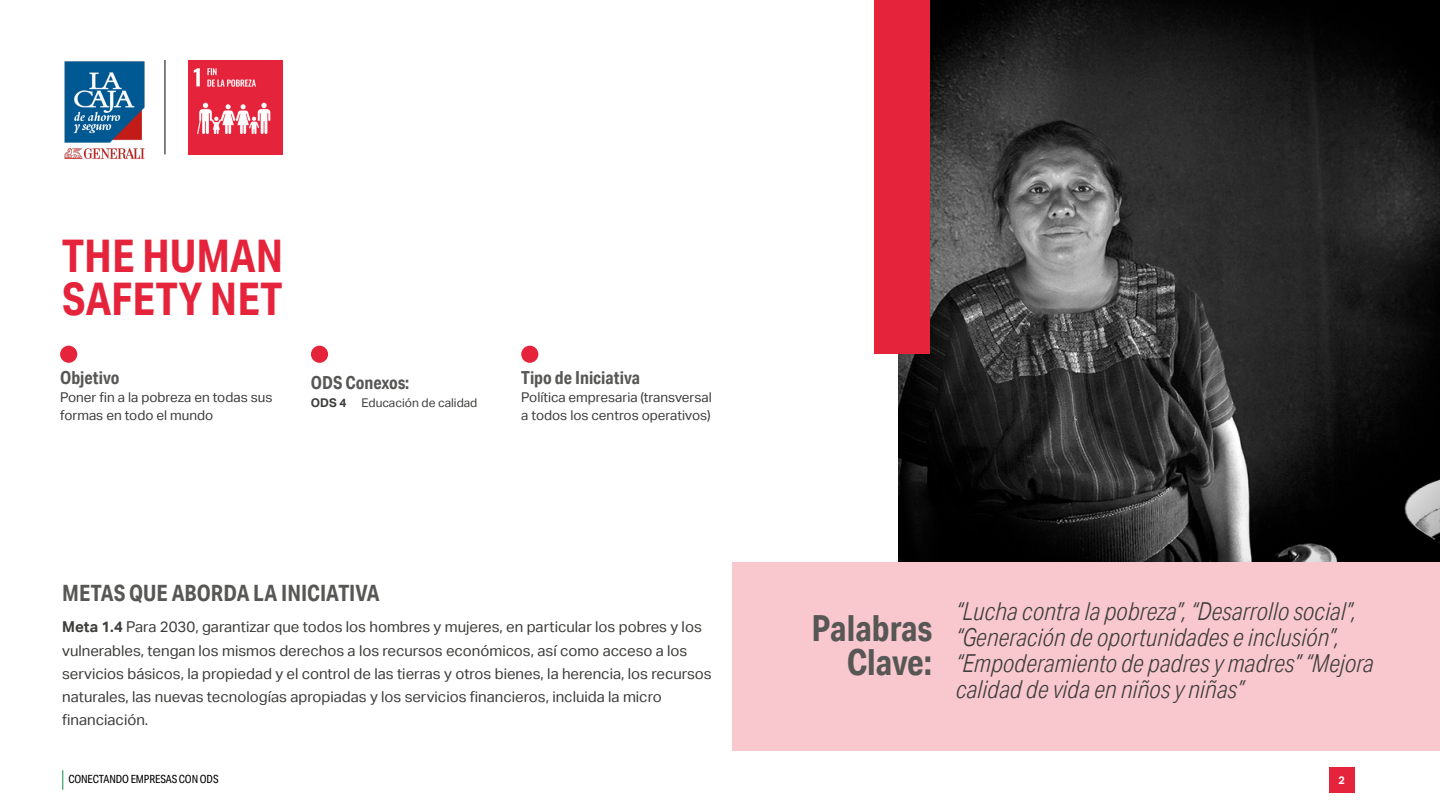
<style>
.page{position:relative;width:1440px;height:810px;background:#fff}
.page>*{position:absolute;margin:0;border:0;box-sizing:border-box;transform-origin:0 0}
.t1{font:700 45px/42.8px "Aktiv Grotesk Cd";color:#e5243b}
.t2{font:700 36px/33.8px "Aktiv Grotesk Cd";color:#575756;text-align:right}
.t3{font:italic 300 24.75px/26.2px "Aktiv Grotesk Cd";color:#3c3c3b}
.t4{font:700 22.5px "Aktiv Grotesk Cd";color:#575756}
.t5{font:700 18px "Aktiv Grotesk Cd";color:#575756}
.t6{font:15px/23.2px "Aktiv Grotesk";color:#3c3c3b}
.t7{font:13.5px/18px "Aktiv Grotesk";color:#3c3c3b}
.t8{font:12px "Aktiv Grotesk";color:#3c3c3b}
.t9{font:700 12px "Aktiv Grotesk";color:#3c3c3b}
.t10{font:11.25px "Aktiv Grotesk Cd";letter-spacing:-.01em;color:#000}
.t11{font:700 10.88px "Aktiv Grotesk";color:#fff}
.s1{font-weight:700}
</style>
<div class="page">
<svg style="left:62px;top:770px;width:1px;height:20px"></svg>
<div style="left:1329px;top:767px;width:25px;height:26px;background:#e5243b"></div>
<img style="left:898px;top:0;width:542px;height:562px">
<div style="left:874px;top:0;width:56px;height:354px;background:#e5243b"></div>
<div style="left:60px;top:346px;width:17px;height:17px;background:#e5243b;border-radius:50%"></div>
<img style="left:188px;top:60px;width:95px;height:95px">
<hr style="left:165px;top:60px;width:1px;height:94px;background:#000">
<div style="left:521px;top:346px;width:17px;height:17px;background:#e5243b;border-radius:50%"></div>
<div style="left:732px;top:562px;width:708px;height:189px;background:#f9c8ce"></div>
<div style="left:311px;top:346px;width:17px;height:17px;background:#e5243b;border-radius:50%"></div>
<img style="left:64px;top:61px;width:81px;height:98px">
<p class="t1" style="left:62px;top:234px;width:223px">THE HUMAN<br>SAFETY NET</p>
<p class="t5" style="left:60px;top:366px;width:61px">Objetivo</p>
<p class="t7" style="left:60px;top:388px;width:214px">Poner fin a la pobreza en todas sus formas en todo el mundo</p>
<p class="t5" style="left:311px;top:372px;width:100px">ODS Conexos:</p>
<p class="t9" style="left:311px;top:396px;width:37px">ODS 4</p>
<p class="t8" style="left:362px;top:396px;width:117px">Educación de calidad</p>
<p class="t5" style="left:521px;top:366px;width:120px">Tipo de Iniciativa</p>
<p class="t7" style="left:521px;top:388px;width:192px">Política empresaria (transversal a todos los centros operativos)</p>
<p class="t4" style="left:62px;top:579px;width:319px">METAS QUE ABORDA LA INICIATIVA</p>
<p class="t6" style="left:62px;top:616px;width:651px"><span class="s1">Meta 1.4</span> Para 2030, garantizar que todos los hombres y mujeres, en particular los pobres y los vulnerables, tengan los mismos derechos a los recursos económicos, así como acceso a los servicios básicos, la propiedad y el control de las tierras y otros bienes, la herencia, los recursos naturales, las nuevas tecnologías apropiadas y los servicios financieros, incluida la micro financiación.</p>
<p class="t2" style="left:811px;top:611px;width:122px">Palabras<br>Clave:</p>
<p class="t3" style="left:956px;top:598px;width:420px">“Lucha contra la pobreza”, “Desarrollo social”, “Generación de oportunidades e inclusión”, “Empoderamiento de padres y madres” “Mejora calidad de vida en niños y niñas”</p>
<p class="t10" style="left:68px;top:773px;width:152px">CONECTANDO EMPRESAS CON ODS</p>
<p class="t11" style="left:1338px;top:774px;width:8px">2</p>
</div>
